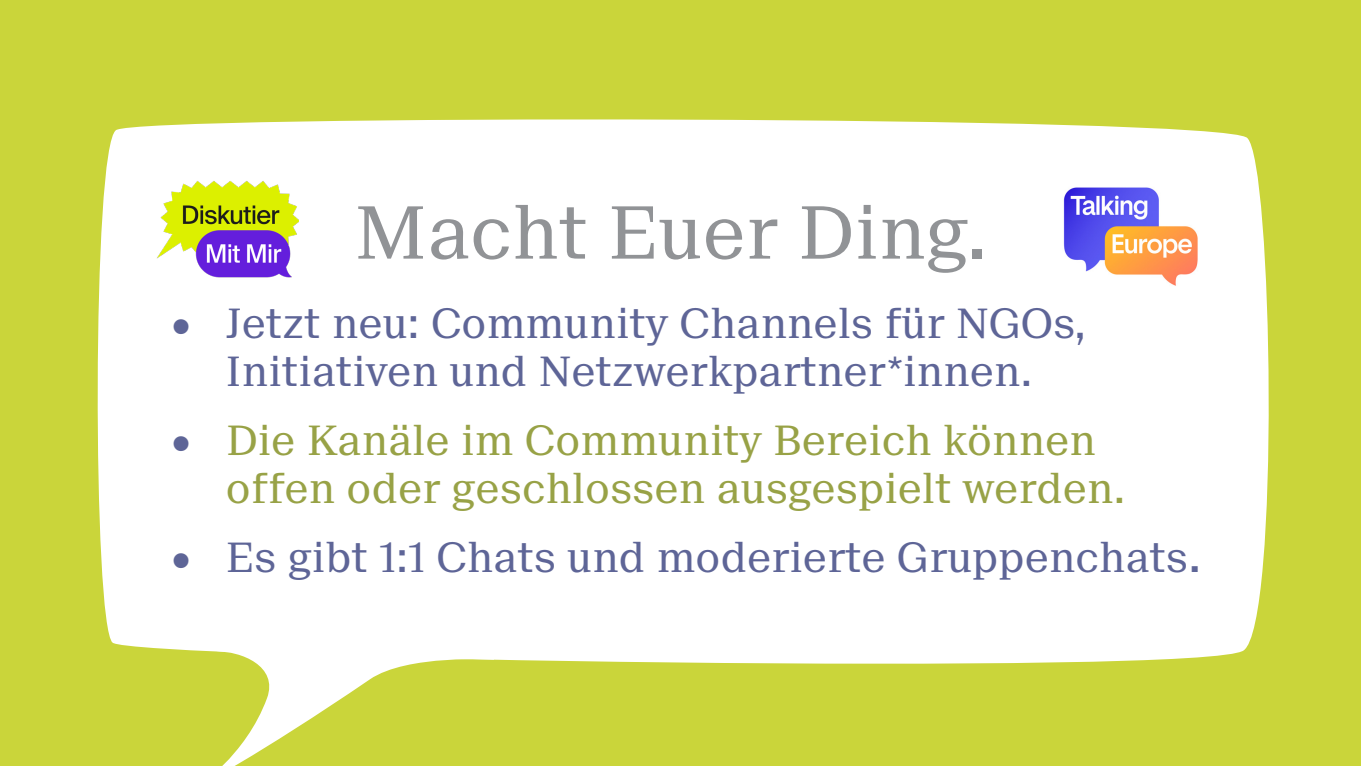
<style>
.page{position:relative;width:1361px;height:766px;background:#fff}
.page>*{position:absolute;margin:0;border:0;box-sizing:border-box;transform-origin:0 0}
.t1{font:72px "Suisse Neue";color:#919396}
.t2{font:40.5px "Suisse Neue";color:#5e6597}
.t3{font:40.5px "Suisse Neue";color:#98a246}
.s1{color:#5e6597}
.s2{font-size:45px}
</style>
<div class="page">
<div style="left:0;top:0;width:1361px;height:765px;background:#cad53a"></div>
<div style="left:97px;top:119px;width:1172px;height:545px;background:#fff"></div>
<svg style="left:196px;top:617px;width:313px;height:148px"></svg>
<img style="left:155px;top:156px;width:144px;height:146px">
<img style="left:1062px;top:182px;width:138px;height:108px">
<p class="t1" style="left:354px;top:191px;width:635px">Macht Euer Ding.</p>
<p class="t2" style="left:172px;top:300px;width:915px">• Jetzt neu: Community Channels für NGOs,</p>
<p class="t2" style="left:226px;top:348px;width:808px">Initiativen und Netzwerkpartner*innen.</p>
<p class="t3" style="left:172px;top:417px;width:925px"><span class="s1">•</span> Die Kanäle im Community Bereich können</p>
<p class="t3" style="left:226px;top:465px;width:901px">offen oder geschlossen ausgespielt werden.</p>
<p class="t2" style="left:172px;top:534px;width:1031px">• Es gibt 1:1 Chats und moderierte Gruppenchats<span class="s2">.</span></p>
</div>
